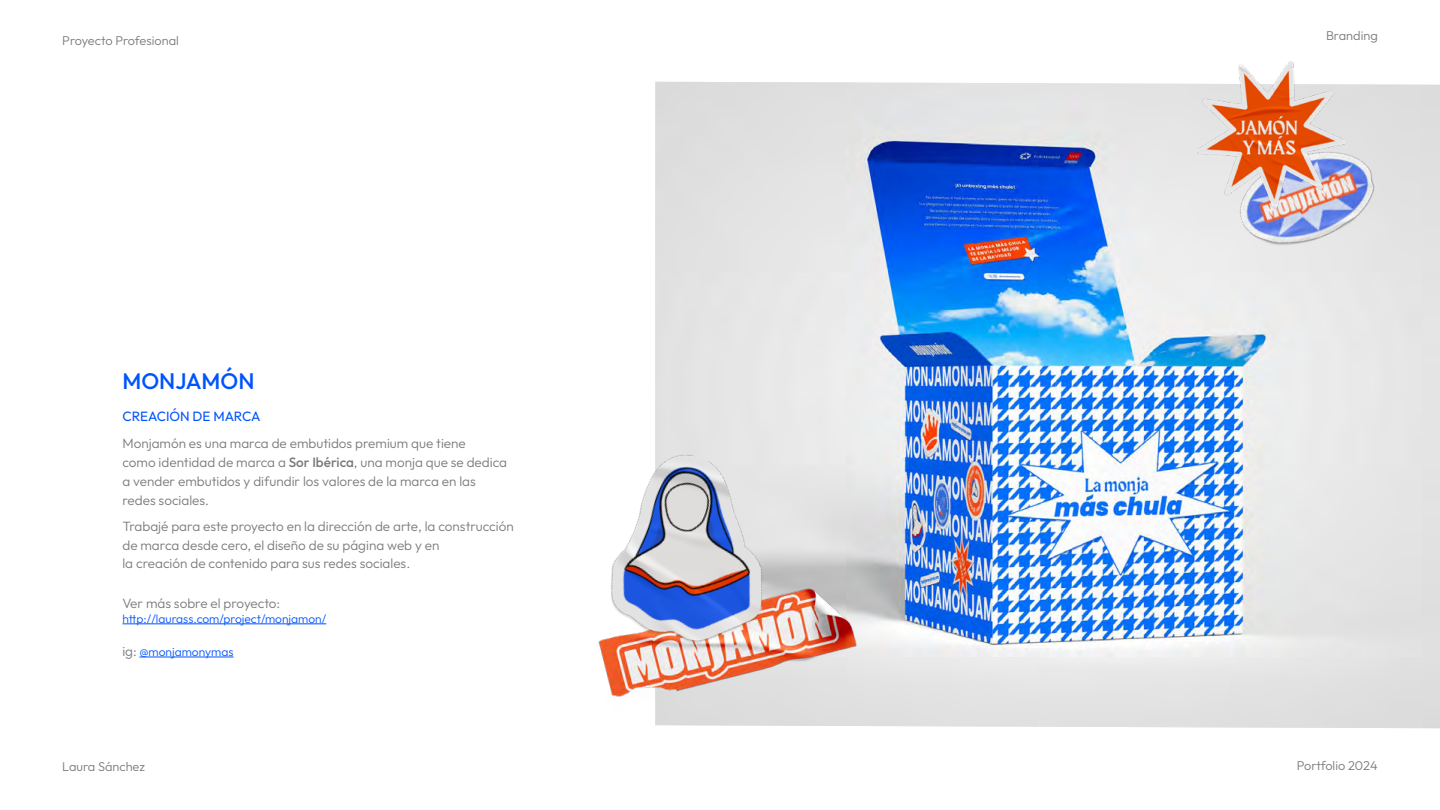
<style>
.page{position:relative;width:1440px;height:810px;background:#fff}
.page>*{position:absolute;margin:0;border:0;box-sizing:border-box;transform-origin:0 0}
.t1{font:500 22.5px "Outfit";color:#0054fc}
.t2{font:300 13.5px/18.8px "Outfit";color:#797979}
.t3{font:13.5px "Outfit";color:#0054fc}
.t4{font:300 12.75px "Outfit";color:#797979}
.t5{font:300 12px "Outfit";color:#0054fc}
.s1{font-weight:500}
.s2{font-size:13.5px;color:#797979}
</style>
<div class="page">
<hr style="left:122px;top:624px;width:204px;height:1px;background:#0054fc">
<hr style="left:139px;top:657px;width:95px;height:1px;background:#0054fc">
<img style="left:655px;top:82px;width:785px;height:646px">
<img style="left:605px;top:564px;width:273px;height:154px">
<img style="left:598px;top:442px;width:206px;height:226px">
<img style="left:1202px;top:100px;width:198px;height:172px">
<img style="left:1197px;top:61px;width:148px;height:148px">
<p class="t4" style="left:62px;top:33px;width:118px">Proyecto Profesional</p>
<h1 class="t1" style="left:122px;top:366px;width:134px">MONJAMÓN</h1>
<p class="t3" style="left:122px;top:408px;width:140px">CREACIÓN DE MARCA</p>
<p class="t2" style="left:122px;top:434px;width:386px">Monjamón es una marca de embutidos premium que tiene<br>como identidad de marca a <span class="s1">Sor Ibérica</span>, una monja que se dedica a vender embutidos y difundir los valores de la marca en las redes sociales.</p>
<p class="t2" style="left:122px;top:516px;width:393px">Trabajé para este proyecto en la dirección de arte, la construcción de marca desde cero, el diseño de su página web y en<br>la creación de contenido para sus redes sociales.</p>
<p class="t2" style="left:122px;top:594px;width:159px">Ver más sobre el proyecto:</p>
<p class="t5" style="left:122px;top:611px;width:205px">http://laurass.com/project/monjamon/</p>
<p class="t5" style="left:122px;top:644px;width:113px"><span class="s2">ig:</span> @monjamonymas</p>
<p class="t4" style="left:1326px;top:28px;width:53px">Branding</p>
<p class="t4" style="left:62px;top:759px;width:84px">Laura Sánchez</p>
<p class="t4" style="left:1297px;top:758px;width:82px">Portfolio 2024</p>
</div>
